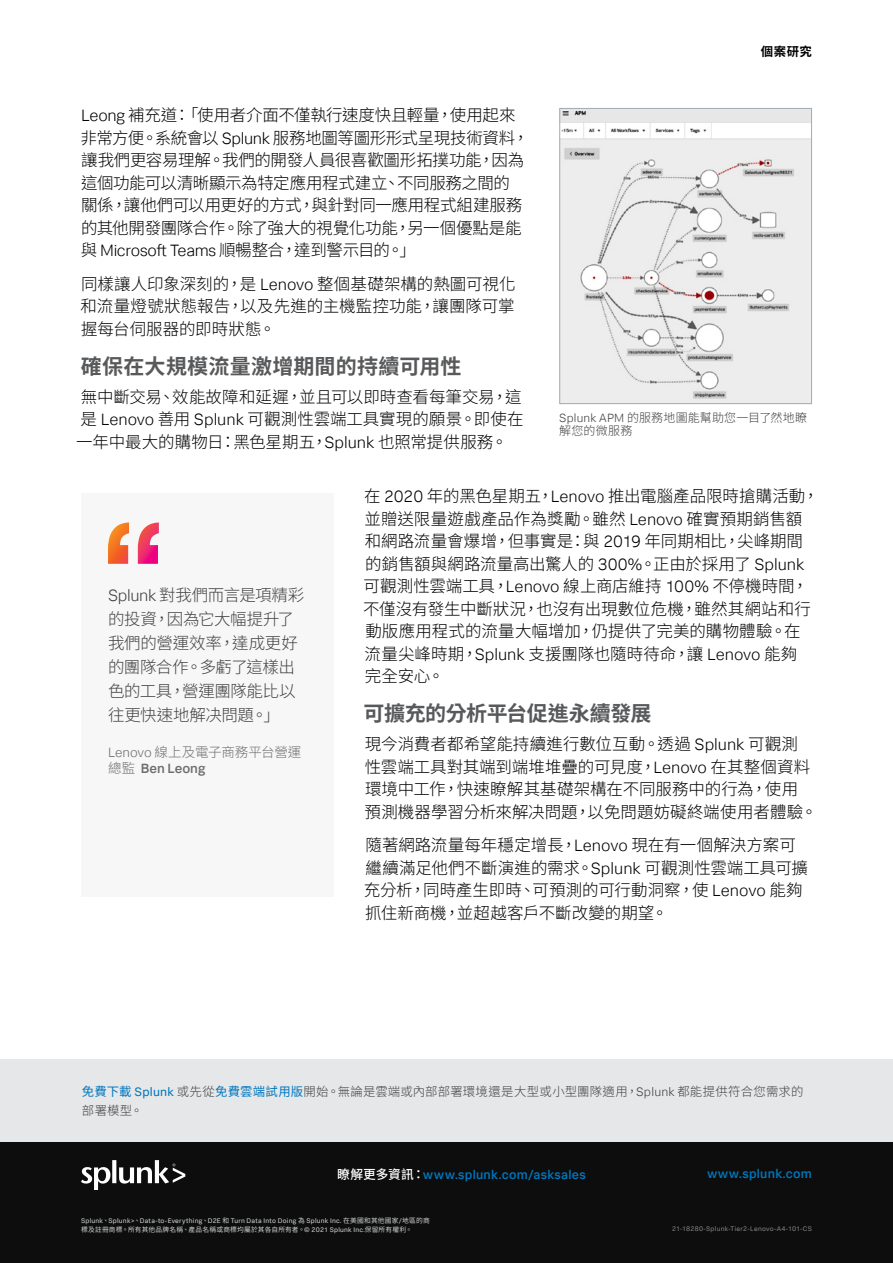
<style>
.page{position:relative;width:893px;height:1263px;background:#fff}
.page>*{position:absolute;margin:0;border:0;box-sizing:border-box;transform-origin:0 0}
.t1{font:700 21px "Source Han Sans TW";color:#58595b}
.t2{font:300 16.5px/22.5px "Source Han Sans TW";letter-spacing:-.005em;color:#000}
.t3{font:300 16.5px/24px "Source Han Sans TW";letter-spacing:-.025em;color:#414042}
.t4{font:300 13.5px "Source Han Sans TW";letter-spacing:-.015em;color:#6d6e71}
.t5{font:500 13.5px "Splunk Data Sans Pro";letter-spacing:.005em;color:#6d6e71}
.t6{font:500 12.75px "Splunk Data Sans Pro";letter-spacing:.02em;color:#0077be}
.t7{font:300 12.3px/19.5px "Source Han Sans TW";letter-spacing:.02em;color:#414042}
.t8{font:700 12.3px "Source Han Sans TW";color:#000}
.t9{font:300 12px/13.5px "Source Han Sans TW";letter-spacing:.015em;color:#414042}
.t10{font:6.75px "Splunk Data Sans Pro";letter-spacing:.035em;color:#d1d3d4}
.t11{font:6.75px "Source Han Sans TW";letter-spacing:.025em;color:#d1d3d4}
.t12{font:6.75px "Splunk Data Sans Pro";letter-spacing:.035em;color:#808285}
.s1{font-family:"Splunk Data Sans Pro"}
.s2{font-family:"Source Han Sans TW";font-weight:300}
.s3{font-weight:400;color:#0077be}
.s4{font-family:"Splunk Data Sans Pro";font-weight:400;color:#0077be}
.s5{font-family:"Source Han Sans TW";color:#fff}
.s6{font-family:"Source Han Sans TW"}
</style>
<div class="page">
<div style="left:0;top:1141px;width:893px;height:122px;background:#0d0d0d"></div>
<svg style="left:81px;top:1160px;width:104px;height:29px"></svg>
<div style="left:0;top:1059px;width:893px;height:82px;background:#e6e7e8"></div>
<div style="left:81px;top:494px;width:253px;height:403px;background:#f7f7f7"></div>
<svg style="left:108px;top:522px;width:51px;height:42px"></svg>
<img style="left:561px;top:110px;width:249px;height:292px">
<div style="left:559px;top:108px;width:253px;height:296px;border:1px solid #a1abb2"></div>
<p class="t2" style="left:80px;top:104px;width:450px"><span class="s1">Leong</span> 補充道：「使用者介面不僅執行速度快且輕量，使用起來非常方便。系統會以 <span class="s1">Splunk</span> 服務地圖等圖形形式呈現技術資料，讓我們更容易理解。我們的開發人員很喜歡圖形拓撲功能，因為這個功能可以清晰顯示為特定應用程式建立、不同服務之間的關係，讓他們可以用更好的方式，與針對同一應用程式組建服務的其他開發團隊合作。除了強大的視覺化功能，另一個優點是能與 <span class="s1">Microsoft Teams</span> 順暢整合，達到警示目的。」</p>
<p class="t2" style="left:81px;top:273px;width:436px;text-align:justify">同樣讓人印象深刻的，是 <span class="s1">Lenovo</span> 整個基礎架構的熱圖可視化和流量燈號狀態報告，以及先進的主機監控功能，讓團隊可掌握每台伺服器的即時狀態。</p>
<p class="t1" style="left:81px;top:354px;width:382px">確保在大規模流量激增期間的持續可用性</p>
<p class="t2" style="left:76px;top:386px;width:449px;text-align:justify">無中斷交易、效能故障和延遲，並且可以即時查看每筆交易，這是 <span class="s1">Lenovo</span> 善用 <span class="s1">Splunk</span> 可觀測性雲端工具實現的願景。即使在一年中最大的購物日：黑色星期五，<span class="s1">Splunk</span> 也照常提供服務。</p>
<p class="t8" style="left:761px;top:44px;width:53px">個案研究</p>
<p class="t9" style="left:559px;top:411px;width:249px"><span class="s1">Splunk APM</span> 的服務地圖能幫助您一目了然地瞭解您的微服務</p>
<p class="t3" style="left:108px;top:583px;width:198px"><span class="s1">Splunk</span> 對我們而言是項精彩的投資，因為它大幅提升了我們的營運效率，達成更好的團隊合作。多虧了這樣出色的工具，營運團隊能比以往更快速地解决問題。」</p>
<p class="t4" style="left:108px;top:744px;width:195px"><span class="s1">Lenovo</span> 線上及電子商務平台營運</p>
<p class="t5" style="left:108px;top:760px;width:99px"><span class="s2">總監</span> Ben Leong</p>
<p class="t2" style="left:363px;top:485px;width:458px">在 <span class="s1">2020</span> 年的黑色星期五，<span class="s1">Lenovo</span> 推出電腦產品限時搶購活動，並贈送限量遊戲產品作為獎勵。雖然 <span class="s1">Lenovo</span> 確實預期銷售額和網路流量會爆增，但事實是：與 <span class="s1">2019</span> 年同期相比，尖峰期間的銷售額與網路流量高出驚人的 <span class="s1">300%</span>。正由於採用了 <span class="s1">Splunk</span>可觀測性雲端工具，<span class="s1">Lenovo</span> 線上商店維持 <span class="s1">100%</span> 不停機時間，不僅沒有發生中斷狀況，也沒有出現數位危機，雖然其網站和行動版應用程式的流量大幅增加，仍提供了完美的購物體驗。在<br>流量尖峰時期，<span class="s1">Splunk</span> 支援團隊也隨時待命，讓 <span class="s1">Lenovo</span> 能夠<br>完全安心。</p>
<p class="t1" style="left:363px;top:701px;width:290px">可擴充的分析平台促進永續發展</p>
<p class="t2" style="left:365px;top:733px;width:454px">現今消費者都希望能持續進行數位互動。透過 <span class="s1">Splunk</span> 可觀測性雲端工具對其端到端堆堆疊的可見度，<span class="s1">Lenovo</span> 在其整個資料環境中工作，快速瞭解其基礎架構在不同服務中的行為，使用預測機器學習分析來解决問題，以免問題妨礙終端使用者體驗。</p>
<p class="t2" style="left:364px;top:834px;width:446px">隨著網路流量每年穩定增長，<span class="s1">Lenovo</span> 現在有一個解決方案可繼續滿足他們不斷演進的需求。<span class="s1">Splunk</span> 可觀測性雲端工具可擴充分析，同時產生即時、可預測的可行動洞察，使 <span class="s1">Lenovo</span> 能夠抓住新商機，並超越客戶不斷改變的期望。</p>
<p class="t7" style="left:82px;top:1081px;width:723px"><span class="s3">免費下載</span> <span class="s4">Splunk</span> 或先從<span class="s3">免費雲端試用版</span>開始。無論是雲端或內部部署環境還是大型或小型團隊適用，<span class="s1">Splunk</span> 都能提供符合您需求的部署模型。</p>
<p class="t6" style="left:337px;top:1167px;width:250px"><span class="s5">瞭解更多資訊：</span>www.splunk.com/asksales</p>
<p class="t6" style="left:707px;top:1166px;width:106px">www.splunk.com</p>
<p class="t10" style="left:81px;top:1216px;width:350px">Splunk<span class="s6">、</span>Splunk&gt;<span class="s6">、</span>Data-to-Everything<span class="s6">、</span>D2E <span class="s6">和</span> Turn Data Into Doing <span class="s6">為</span> Splunk Inc. <span class="s6">在美國和其他國家</span>/<span class="s6">地區的商</span></p>
<p class="t11" style="left:81px;top:1225px;width:333px">標及註冊商標。所有其他品牌名稱、產品名稱或商標均屬於其各自所有者。<span class="s1">© 2021 Splunk Inc.</span>保留所有權利。</p>
<p class="t12" style="left:672px;top:1224px;width:141px">21-18280-Splunk-Tier2-Lenovo-A4-101-CS</p>
</div>
